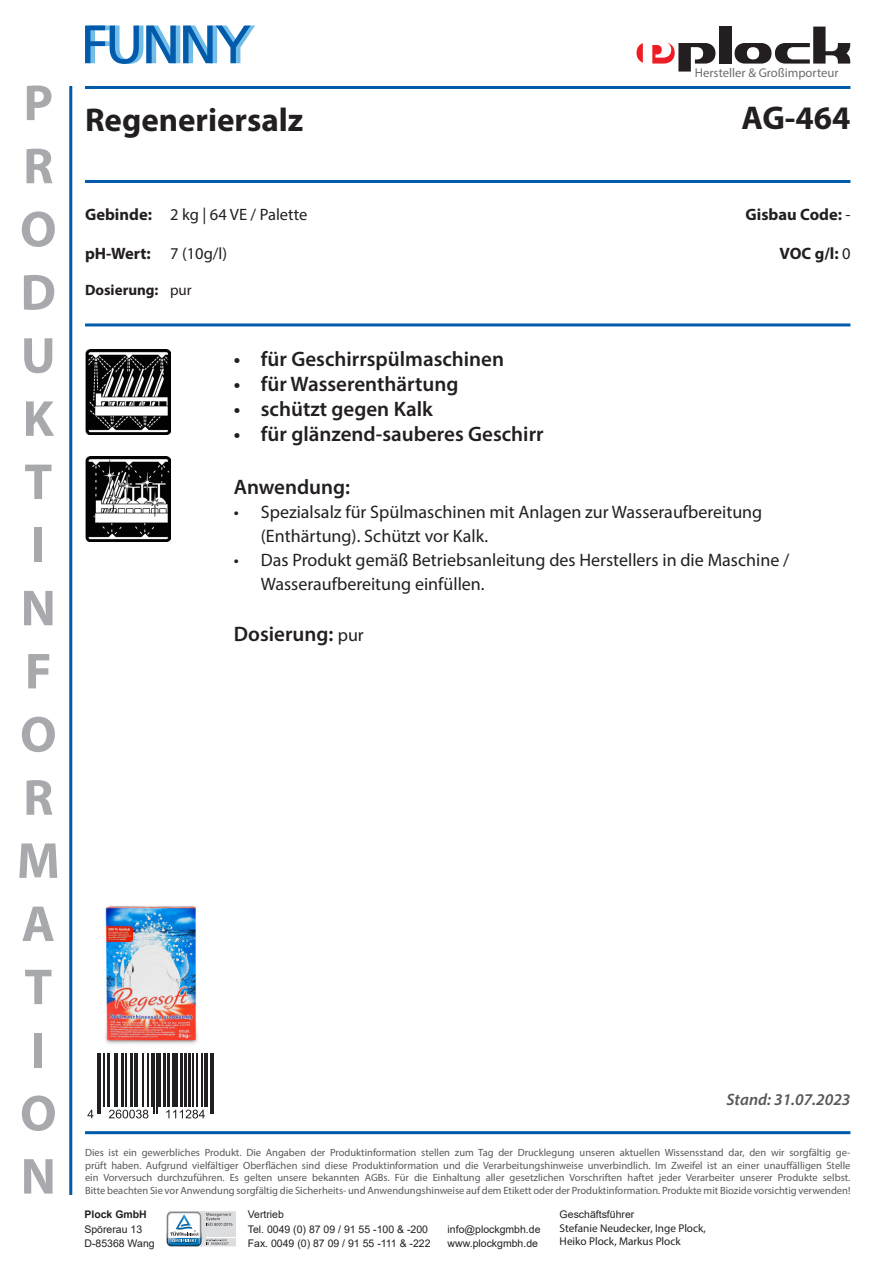
<style>
.page{position:relative;width:893px;height:1263px;background:#fff}
.page>*{position:absolute;margin:0;border:0;box-sizing:border-box;transform-origin:0 0}
.t1{font:700 51px/63.2px "Myriad Pro";color:#a8a9ad}
.t2{font:700 33px "Myriad Pro";color:#231f20}
.t3{font:600 21px "Myriad Pro";color:#231f20}
.t4{font:18px/24px "Myriad Pro";color:#231f20}
.t5{font:700 16.5px "Myriad Pro";color:#231f20}
.t6{font:16.5px "Myriad Pro";color:#231f20}
.t7{font:italic 600 16.5px "Myriad Pro";color:#57585a}
.t8{font:700 15px "Myriad Pro";color:#231f20}
.t9{font:12.75px "Myriad Pro";color:#6c6d70}
.t10{font:11.25px/13.5px "Myriad Pro";color:#231f20}
.t11{font:10.5px/12.6px "Myriad Pro";color:#57585a;text-align:justify}
.t12{font:10.5px/14.2px "Arial";color:#231f20}
.t13{font:700 10.5px "Arial";color:#231f20}
.s1{font-weight:700}
.s2{font-weight:400}
.s3{font-weight:400;font-size:18px}
</style>
<div class="page">
<img style="left:85px;top:350px;width:85px;height:85px">
<hr style="left:97px;top:1052px;width:1px;height:61px;background:#231f20">
<hr style="left:100px;top:1052px;width:1px;height:61px;background:#231f20">
<hr style="left:103px;top:1052px;width:1px;height:55px;background:#231f20">
<hr style="left:107px;top:1052px;width:2px;height:55px;background:#231f20">
<hr style="left:114px;top:1052px;width:2px;height:55px;background:#231f20">
<hr style="left:117px;top:1052px;width:1px;height:55px;background:#231f20">
<hr style="left:122px;top:1052px;width:2px;height:55px;background:#231f20">
<hr style="left:125px;top:1052px;width:2px;height:55px;background:#231f20">
<hr style="left:130px;top:1052px;width:3px;height:55px;background:#231f20">
<hr style="left:134px;top:1052px;width:1px;height:55px;background:#231f20">
<hr style="left:136px;top:1052px;width:2px;height:55px;background:#231f20">
<hr style="left:143px;top:1052px;width:1px;height:55px;background:#231f20">
<hr style="left:148px;top:1052px;width:1px;height:55px;background:#231f20">
<hr style="left:151px;top:1052px;width:1px;height:55px;background:#231f20">
<hr style="left:154px;top:1052px;width:1px;height:61px;background:#231f20">
<hr style="left:156px;top:1052px;width:1px;height:61px;background:#231f20">
<hr style="left:158px;top:1052px;width:3px;height:55px;background:#231f20">
<hr style="left:163px;top:1052px;width:3px;height:55px;background:#231f20">
<hr style="left:167px;top:1052px;width:3px;height:55px;background:#231f20">
<hr style="left:172px;top:1052px;width:2px;height:55px;background:#231f20">
<hr style="left:176px;top:1052px;width:2px;height:55px;background:#231f20">
<hr style="left:181px;top:1052px;width:2px;height:55px;background:#231f20">
<hr style="left:184px;top:1052px;width:3px;height:55px;background:#231f20">
<hr style="left:188px;top:1052px;width:2px;height:55px;background:#231f20">
<hr style="left:193px;top:1052px;width:1px;height:55px;background:#231f20">
<hr style="left:196px;top:1052px;width:2px;height:55px;background:#231f20">
<hr style="left:201px;top:1052px;width:2px;height:55px;background:#231f20">
<hr style="left:204px;top:1052px;width:4px;height:55px;background:#231f20">
<hr style="left:210px;top:1052px;width:1px;height:61px;background:#231f20">
<hr style="left:212px;top:1052px;width:2px;height:61px;background:#231f20">
<svg style="left:87px;top:1110px;width:6px;height:8px"></svg>
<svg style="left:109px;top:1109px;width:39px;height:9px"></svg>
<svg style="left:166px;top:1109px;width:39px;height:9px"></svg>
<img style="left:105px;top:905px;width:93px;height:139px">
<svg style="left:85px;top:26px;width:170px;height:38px"></svg>
<img style="left:85px;top:456px;width:85px;height:85px">
<hr style="left:69px;top:86px;width:3px;height:1109px;background:#015aaa">
<hr style="left:85px;top:1131px;width:765px;height:3px;background:#015aaa">
<hr style="left:85px;top:86px;width:765px;height:3px;background:#015aaa">
<hr style="left:85px;top:180px;width:765px;height:3px;background:#015aaa">
<hr style="left:85px;top:323px;width:765px;height:3px;background:#015aaa">
<div style="left:719px;top:27px;width:12px;height:37px;background:#231f20"></div>
<svg style="left:735px;top:27px;width:115px;height:37px"></svg>
<svg style="left:652px;top:43px;width:63px;height:29px"></svg>
<svg style="left:636px;top:43px;width:7px;height:20px"></svg>
<svg style="left:166px;top:1211px;width:70px;height:36px"></svg>
<h1 class="t1" style="left:17px;top:70px;width:45px">P<br>R<br>O<br>D<br>U<br>K<br>T<br>I<br>N<br>F<br>O<br>R<br>M<br>A<br>T<br>I<br>O<br>N</h1>
<p class="t9" style="left:695px;top:65px;width:145px">Hersteller &amp; Großimporteur</p>
<h2 class="t2" style="left:85px;top:98px;width:220px">Regeneriersalz</h2>
<h2 class="t2" style="left:741px;top:96px;width:110px">AG-464</h2>
<h3 class="t6" style="left:85px;top:204px;width:224px"><span class="s1">Gebinde:</span> 2 kg | 64 VE / Palette</h3>
<h3 class="t5" style="left:85px;top:243px;width:144px">pH-Wert: <span class="s2">7 (10g/l)</span></h3>
<h3 class="t8" style="left:85px;top:280px;width:108px">Dosierung: <span class="s2">pur</span></h3>
<h3 class="t5" style="left:746px;top:203px;width:106px">Gisbau Code: <span class="s2">-</span></h3>
<h3 class="t5" style="left:779px;top:243px;width:73px">VOC g/l: <span class="s2">0</span></h3>
<h3 class="t3" style="left:234px;top:345px;width:272px">• für Geschirrspülmaschinen</h3>
<h3 class="t3" style="left:234px;top:370px;width:226px">• für Wasserenthärtung</h3>
<h3 class="t3" style="left:234px;top:395px;width:200px">• schützt gegen Kalk</h3>
<h3 class="t3" style="left:234px;top:421px;width:311px">• für glänzend-sauberes Geschirr</h3>
<h3 class="t3" style="left:234px;top:474px;width:118px">Anwendung:</h3>
<h3 class="t4" style="left:261px;top:500px;width:503px;text-indent:-27px">• Spezialsalz für Spülmaschinen mit Anlagen zur Wasseraufbereitung (Enthärtung). Schützt vor Kalk.</h3>
<h3 class="t4" style="left:261px;top:548px;width:530px;text-indent:-27px">• Das Produkt gemäß Betriebsanleitung des Herstellers in die Maschine /<br>Wasseraufbereitung einfüllen.</h3>
<h3 class="t3" style="left:234px;top:620px;width:131px">Dosierung: <span class="s3">pur</span></h3>
<h3 class="t7" style="left:726px;top:1089px;width:125px">Stand: 31.07.2023</h3>
<p class="t11" style="left:85px;top:1146px;width:767px">Dies ist ein gewerbliches Produkt. Die Angaben der Produktinformation stellen zum Tag der Drucklegung unseren aktuellen Wissensstand dar, den wir sorgfältig ge&shy;prüft haben. Aufgrund vielfältiger Oberflächen sind diese Produktinformation und die Verarbeitungshinweise unverbindlich. Im Zweifel ist an einer unauffälligen Stelle ein Vorversuch durchzuführen. Es gelten unsere bekannten AGBs. Für die Einhaltung aller gesetzlichen Vorschriften haftet jeder Verarbeiter unserer Produkte selbst.<br>Bitte beachten Sie vor Anwendung sorgfältig die Sicherheits- und Anwendungshinweise auf dem Etikett oder der Produktinformation. Produkte mit Biozide vorsichtig verwenden!</p>
<p class="t13" style="left:84px;top:1207px;width:64px">Plock GmbH</p>
<p class="t12" style="left:84px;top:1222px;width:72px">Spörerau 13<br>D-85368 Wang</p>
<p class="t12" style="left:248px;top:1207px;width:184px">Vertrieb<br>Tel. 0049 (0) 87 09 / 91 55 -100 &amp; -200<br>Fax. 0049 (0) 87 09 / 91 55 -111 &amp; -222</p>
<p class="t12" style="left:448px;top:1222px;width:94px">info@plockgmbh.de www.plockgmbh.de</p>
<p class="t12" style="left:560px;top:1207px;width:76px">Geschäftsführer</p>
<p class="t10" style="left:560px;top:1221px;width:148px">Stefanie Neudecker, Inge Plock,<br>Heiko Plock, Markus Plock</p>
</div>
